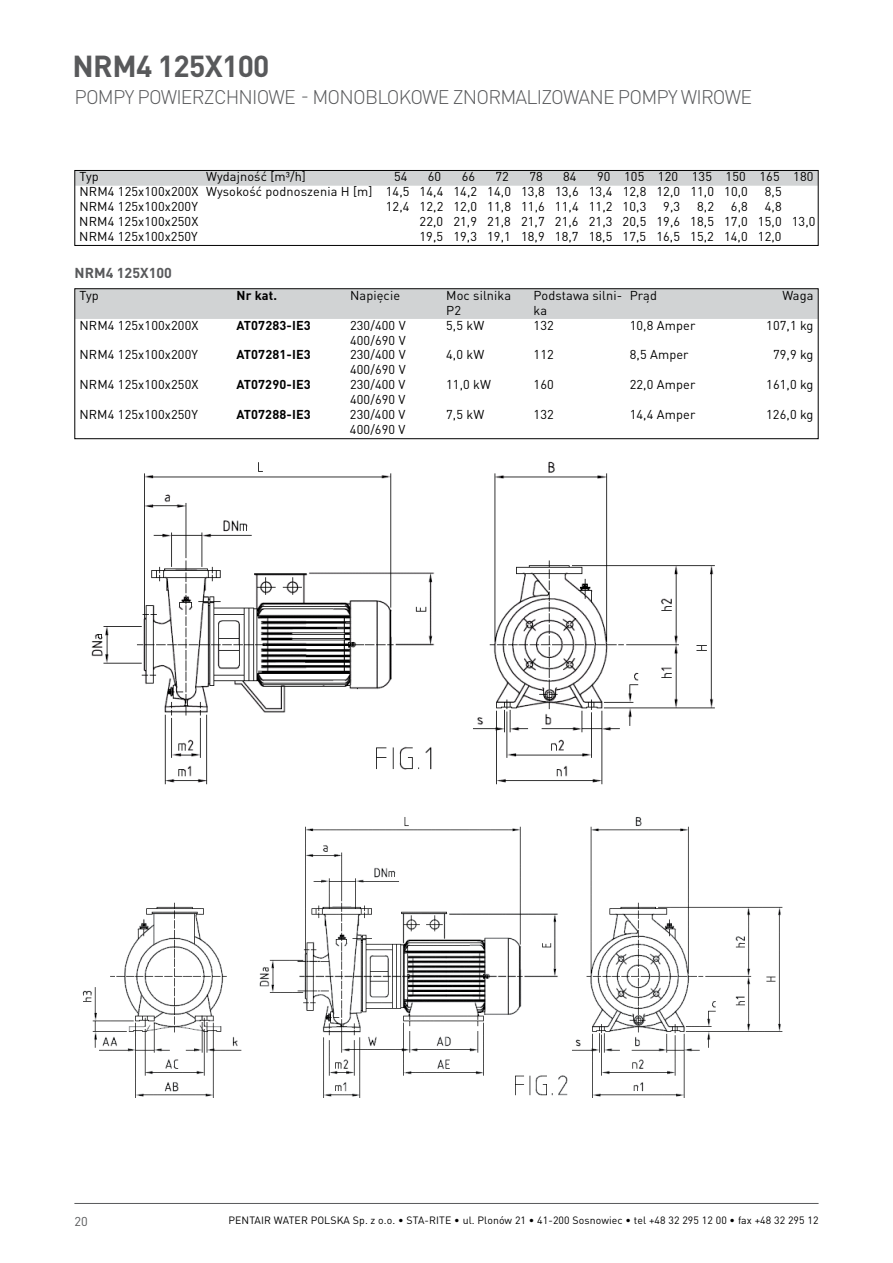
<style>
.page{position:relative;width:893px;height:1263px;background:#fff}
.page>*{position:absolute;margin:0;border:0;box-sizing:border-box;transform-origin:0 0}
.t1{font:700 30px "DIN Pro";letter-spacing:-.02em;color:#58595b}
.t2{font:300 19.5px "DIN Pro";letter-spacing:-.04em;color:#58595b}
.t3{font:700 14.25px "DIN Pro";letter-spacing:.005em;color:#58595b}
.t4{font:12.75px/15px "DIN Pro";letter-spacing:.01em;color:#000}
.t5{font:700 12.75px "DIN Pro";letter-spacing:.01em;color:#000}
.t6{font:12.75px "DIN Pro";color:#58595b}
.t7{font:10.5px "DIN Pro";letter-spacing:.01em;color:#000}
</style>
<div class="page">
<hr style="left:74px;top:1203px;width:745px;height:1px;background:#58595b">
<svg style="left:76px;top:172px;width:741px;height:14px;background:#d1d3d4"></svg>
<div style="left:74px;top:170px;width:745px;height:76px;border:1px solid #000"></div>
<div style="left:76px;top:290px;width:741px;height:29px;background:#d1d3d4"></div>
<div style="left:74px;top:288px;width:745px;height:151px;border:1px solid #000"></div>
<img style="left:91px;top:462px;width:344px;height:323px">
<img style="left:473px;top:461px;width:242px;height:324px">
<img style="left:82px;top:817px;width:701px;height:281px">
<h1 class="t1" style="left:72px;top:41px;width:199px">NRM4 125X100</h1>
<h2 class="t2" style="left:75px;top:82px;width:679px">POMPY POWIERZCHNIOWE - MONOBLOKOWE ZNORMALIZOWANE POMPY WIROWE</h2>
<p class="t4" style="left:79px;top:168px;width:21px">Typ</p>
<p class="t4" style="left:206px;top:168px;width:101px">Wydajność [m³/h]</p>
<p class="t4" style="left:394px;top:168px;width:15px">54</p>
<p class="t4" style="left:428px;top:168px;width:15px">60</p>
<p class="t4" style="left:462px;top:168px;width:15px">66</p>
<p class="t4" style="left:495px;top:168px;width:15px">72</p>
<p class="t4" style="left:529px;top:168px;width:15px">78</p>
<p class="t4" style="left:563px;top:168px;width:15px">84</p>
<p class="t4" style="left:79px;top:168px;width:736px;text-indent:518px">90 105 120 135 150 165 180<br>NRM4 125x100x200X Wysokość podnoszenia H [m] 14,5 14,4 14,2 14,0 13,8 13,6 13,4 12,8 12,0 11,0 10,0</p>
<p class="t4" style="left:765px;top:183px;width:18px">8,5</p>
<p class="t4" style="left:79px;top:198px;width:120px">NRM4 125x100x200Y</p>
<p class="t4" style="left:386px;top:198px;width:262px">12,4 12,2 12,0 11,8 11,6 11,4 11,2 10,3</p>
<p class="t4" style="left:663px;top:198px;width:18px">9,3</p>
<p class="t4" style="left:697px;top:198px;width:18px">8,2</p>
<p class="t4" style="left:731px;top:198px;width:18px">6,8</p>
<p class="t4" style="left:765px;top:198px;width:18px">4,8</p>
<p class="t4" style="left:79px;top:213px;width:121px">NRM4 125x100x250X</p>
<p class="t4" style="left:420px;top:213px;width:397px">22,0 21,9 21,8 21,7 21,6 21,3 20,5 19,6 18,5 17,0 15,0 13,0</p>
<p class="t4" style="left:79px;top:227px;width:120px">NRM4 125x100x250Y</p>
<p class="t4" style="left:419px;top:227px;width:364px">19,5 19,3 19,1 18,9 18,7 18,5 17,5 16,5 15,2 14,0 12,0</p>
<p class="t3" style="left:74px;top:261px;width:99px">NRM4 125X100</p>
<p class="t4" style="left:79px;top:286px;width:21px">Typ</p>
<p class="t5" style="left:236px;top:284px;width:42px">Nr kat.</p>
<p class="t4" style="left:350px;top:286px;width:52px">Napięcie</p>
<p class="t4" style="left:446px;top:286px;width:66px">Moc silnika<br>P2</p>
<p class="t4" style="left:534px;top:286px;width:90px">Podstawa silni&shy;ka</p>
<p class="t4" style="left:630px;top:286px;width:29px">Prąd</p>
<p class="t4" style="left:782px;top:286px;width:33px">Waga</p>
<p class="t4" style="left:79px;top:316px;width:121px">NRM4 125x100x200X</p>
<p class="t5" style="left:236px;top:314px;width:76px">AT07283-IE3</p>
<p class="t4" style="left:350px;top:316px;width:57px">230/400 V<br>400/690 V</p>
<p class="t4" style="left:446px;top:316px;width:40px">5,5 kW</p>
<p class="t4" style="left:534px;top:316px;width:22px">132</p>
<p class="t4" style="left:630px;top:316px;width:67px">10,8 Amper</p>
<p class="t4" style="left:766px;top:316px;width:49px">107,1 kg</p>
<p class="t4" style="left:79px;top:346px;width:120px">NRM4 125x100x200Y</p>
<p class="t5" style="left:236px;top:344px;width:76px">AT07281-IE3</p>
<p class="t4" style="left:350px;top:346px;width:57px">230/400 V<br>400/690 V</p>
<p class="t4" style="left:446px;top:346px;width:40px">4,0 kW</p>
<p class="t4" style="left:534px;top:346px;width:22px">112</p>
<p class="t4" style="left:630px;top:346px;width:60px">8,5 Amper</p>
<p class="t4" style="left:773px;top:346px;width:42px">79,9 kg</p>
<p class="t4" style="left:79px;top:376px;width:121px">NRM4 125x100x250X</p>
<p class="t5" style="left:236px;top:374px;width:76px">AT07290-IE3</p>
<p class="t4" style="left:350px;top:376px;width:57px">230/400 V<br>400/690 V</p>
<p class="t4" style="left:446px;top:376px;width:46px">11,0 kW</p>
<p class="t4" style="left:534px;top:376px;width:22px">160</p>
<p class="t4" style="left:630px;top:376px;width:67px">22,0 Amper</p>
<p class="t4" style="left:766px;top:376px;width:49px">161,0 kg</p>
<p class="t4" style="left:79px;top:406px;width:120px">NRM4 125x100x250Y</p>
<p class="t5" style="left:236px;top:404px;width:76px">AT07288-IE3</p>
<p class="t4" style="left:350px;top:406px;width:57px">230/400 V<br>400/690 V</p>
<p class="t4" style="left:446px;top:406px;width:40px">7,5 kW</p>
<p class="t4" style="left:534px;top:406px;width:22px">132</p>
<p class="t4" style="left:630px;top:406px;width:67px">14,4 Amper</p>
<p class="t4" style="left:766px;top:406px;width:49px">126,0 kg</p>
<p class="t6" style="left:74px;top:1211px;width:15px">20</p>
<p class="t7" style="left:228px;top:1212px;width:592px">PENTAIR WATER POLSKA Sp. z o.o. • STA-RITE • ul. Plonów 21 • 41-200 Sosnowiec • tel +48 32 295 12 00 • fax +48 32 295 12</p>
</div>
